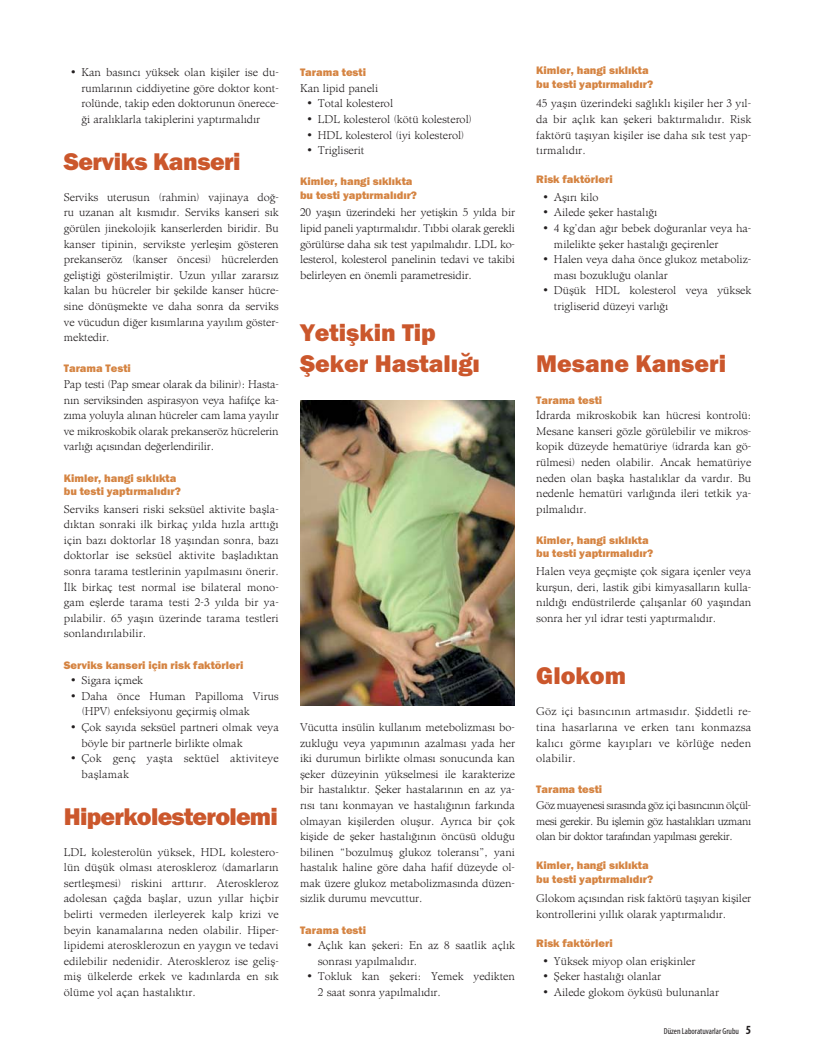
<style>
.page{position:relative;width:815px;height:1063px;background:#fff}
.page>*{position:absolute;margin:0;border:0;box-sizing:border-box;transform-origin:0 0}
.t1{font:800 25px/31.1px "Franklin Gothic";color:#cb572c}
.t2{font:800 25px "Franklin Gothic";letter-spacing:-.03em;color:#cb572c}
.t3{font:800 25px "Franklin Gothic";letter-spacing:-.02em;color:#cb572c}
.t4{font:11.25px/15.6px "Admine";color:#231f20;text-align:justify}
.t5{font:800 11.25px/13.5px "Franklin Gothic";color:#d58442}
.t6{font:11.25px/15.6px "Admine";letter-spacing:.02em;color:#231f20}
.t7{font:condensed 8.75px "Myriad Pro";color:#231f20}
.s1{font-weight:700;font-size:12.5px}
</style>
<div class="page">
<img style="left:300px;top:401px;width:215px;height:304px">
<p class="t4" style="left:81px;top:66px;width:199px;text-indent:-11px">• Kan basıncı yüksek olan kişiler ise du&shy;rumlarının ciddiyetine göre doktor kont&shy;rolünde, takip eden doktorunun önerece&shy;ği aralıklarla takiplerini yaptırmalıdır</p>
<h1 class="t3" style="left:64px;top:153px;width:178px">Serviks Kanseri</h1>
<p class="t4" style="left:64px;top:190px;width:216px">Serviks uterusun (rahmin) vajinaya doğ&shy;ru uzanan alt kısmıdır. Serviks kanseri sık görülen jinekolojik kanserlerden biridir. Bu kanser tipinin, servikste yerleşim gösteren prekanseröz (kanser öncesi) hücrelerden geliştiği gösterilmiştir. Uzun yıllar zararsız kalan bu hücreler bir şekilde kanser hücre&shy;sine dönüşmekte ve daha sonra da serviks ve vücudun diğer kısımlarına yayılım göster&shy;mektedir.</p>
<p class="t5" style="left:64px;top:363px;width:69px">Tarama Testi</p>
<p class="t4" style="left:64px;top:378px;width:216px">Pap testi (Pap smear olarak da bilinir): Hasta&shy;nın serviksinden aspirasyon veya hafifçe ka&shy;zıma yoluyla alınan hücreler cam lama yayılır ve mikroskobik olarak prekanseröz hücrelerin varlığı açısından değerlendirilir.</p>
<p class="t5" style="left:64px;top:472px;width:119px">Kimler, hangi sıklıkta bu testi yaptırmalıdır?</p>
<p class="t4" style="left:64px;top:502px;width:216px">Serviks kanseri riski seksüel aktivite başla&shy;dıktan sonraki ilk birkaç yılda hızla arttığı için bazı doktorlar 18 yaşından sonra, bazı doktorlar ise seksüel aktivite başladıktan sonra tarama testlerinin yapılmasını önerir.<br>İlk birkaç test normal ise bilateral mono&shy;gam eşlerde tarama testi 2-3 yılda bir ya&shy;pılabilir. 65 yaşın üzerinde tarama testleri sonlandırılabilir.</p>
<p class="t5" style="left:64px;top:659px;width:181px">Serviks kanseri için risk faktörleri</p>
<p class="t4" style="left:71px;top:674px;width:74px">• Sigara içmek</p>
<p class="t4" style="left:81px;top:689px;width:199px;text-indent:-11px">• Daha önce Human Papilloma Virus (HPV) enfeksiyonu geçirmiş olmak</p>
<p class="t4" style="left:81px;top:721px;width:199px;text-indent:-11px">• Çok sayıda seksüel partneri olmak veya böyle bir partnerle birlikte olmak</p>
<p class="t6" style="left:81px;top:752px;width:199px;text-indent:-11px">• Çok genç yaşta sektüel aktiviteye başlamak</p>
<h1 class="t2" style="left:64px;top:807px;width:216px">Hiperkolesterolemi</h1>
<p class="t4" style="left:64px;top:845px;width:216px">LDL kolesterolün yüksek, HDL kolestero&shy;lün düşük olması ateroskleroz (damarların sertleşmesi) riskini arttırır. Ateroskleroz adolesan çağda başlar, uzun yıllar hiçbir belirti vermeden ilerleyerek kalp krizi ve beyin kanamalarına neden olabilir. Hiper&shy;lipidemi aterosklerozun en yaygın ve tedavi edilebilir nedenidir. Ateroskleroz ise geliş&shy;miş ülkelerde erkek ve kadınlarda en sık ölüme yol açan hastalıktır.</p>
<p class="t5" style="left:300px;top:66px;width:68px">Tarama testi</p>
<p class="t4" style="left:300px;top:81px;width:80px">Kan lipid paneli</p>
<p class="t4" style="left:307px;top:97px;width:88px">• Total kolesterol</p>
<p class="t4" style="left:307px;top:112px;width:167px">• LDL kolesterol (kötü kolesterol)</p>
<p class="t4" style="left:307px;top:128px;width:159px">• HDL kolesterol (iyi kolesterol)</p>
<p class="t4" style="left:307px;top:144px;width:59px">• Trigliserit</p>
<p class="t5" style="left:300px;top:176px;width:119px">Kimler, hangi sıklıkta bu testi yaptırmalıdır?</p>
<p class="t4" style="left:300px;top:206px;width:216px">20 yaşın üzerindeki her yetişkin 5 yılda bir lipid paneli yaptırmalıdır. Tıbbi olarak gerekli görülürse daha sık test yapılmalıdır. LDL ko&shy;lesterol, kolesterol panelinin tedavi ve takibi belirleyen en önemli parametresidir.</p>
<h1 class="t1" style="left:300px;top:319px;width:181px">Yetişkin Tip<br>Şeker Hastalığı</h1>
<p class="t4" style="left:300px;top:721px;width:216px">Vücutta insülin kullanım metebolizması bo&shy;zukluğu veya yapımının azalması yada her iki durumun birlikte olması sonucunda kan şeker düzeyinin yükselmesi ile karakterize bir hastalıktır. Şeker hastalarının en az ya&shy;rısı tanı konmayan ve hastalığının farkında olmayan kişilerden oluşur. Ayrıca bir çok kişide de şeker hastalığının öncüsü olduğu bilinen “bozulmuş glukoz toleransı”, yani hastalık haline göre daha hafif düzeyde ol&shy;mak üzere glukoz metabolizmasında düzen&shy;sizlik durumu mevcuttur.</p>
<p class="t5" style="left:300px;top:924px;width:68px">Tarama testi</p>
<p class="t4" style="left:318px;top:939px;width:199px;text-indent:-11px">• Açlık kan şekeri: En az 8 saatlik açlık sonrası yapılmalıdır.</p>
<p class="t4" style="left:318px;top:970px;width:199px;text-indent:-11px">• Tokluk kan şekeri: Yemek yedikten<br>2 saat sonra yapılmalıdır.</p>
<p class="t5" style="left:536px;top:64px;width:119px">Kimler, hangi sıklıkta bu testi yaptırmalıdır?</p>
<p class="t4" style="left:536px;top:97px;width:216px">45 yaşın üzerindeki sağlıklı kişiler her 3 yıl&shy;da bir açlık kan şekeri baktırmalıdır. Risk faktörü taşıyan kişiler ise daha sık test yap&shy;tırmalıdır.</p>
<p class="t5" style="left:536px;top:174px;width:78px">Risk faktörleri</p>
<p class="t4" style="left:543px;top:190px;width:57px">• Aşırı kilo</p>
<p class="t4" style="left:543px;top:206px;width:115px">• Ailede şeker hastalığı</p>
<p class="t4" style="left:554px;top:222px;width:199px;text-indent:-11px">• 4 kg’dan ağır bebek doğuranlar veya ha&shy;milelikte şeker hastalığı geçirenler</p>
<p class="t4" style="left:554px;top:253px;width:199px;text-indent:-11px">• Halen veya daha önce glukoz metaboliz&shy;ması bozukluğu olanlar</p>
<p class="t4" style="left:554px;top:284px;width:199px;text-indent:-11px">• Düşük HDL kolesterol veya yüksek trigliserid düzeyi varlığı</p>
<h1 class="t1" style="left:536px;top:350px;width:191px">Mesane Kanseri</h1>
<p class="t5" style="left:536px;top:394px;width:68px">Tarama testi</p>
<p class="t4" style="left:536px;top:409px;width:216px">İdrarda mikroskobik kan hücresi kontrolü:<br>Mesane kanseri gözle görülebilir ve mikros&shy;kopik düzeyde hematüriye (idrarda kan gö&shy;rülmesi) neden olabilir. Ancak hematüriye neden olan başka hastalıklar da vardır. Bu nedenle hematüri varlığında ileri tetkik ya&shy;pılmalıdır.</p>
<p class="t5" style="left:536px;top:534px;width:119px">Kimler, hangi sıklıkta bu testi yaptırmalıdır?</p>
<p class="t4" style="left:536px;top:565px;width:216px">Halen veya geçmişte çok sigara içenler veya kurşun, deri, lastik gibi kimyasalların kulla&shy;nıldığı endüstrilerde çalışanlar 60 yaşından sonra her yıl idrar testi yaptırmalıdır.</p>
<h1 class="t1" style="left:536px;top:662px;width:91px">Glokom</h1>
<p class="t4" style="left:536px;top:705px;width:216px">Göz içi basıncının artmasıdır. Şiddetli re&shy;tina hasarlarına ve erken tanı konmazsa kalıcı görme kayıpları ve körlüğe neden olabilir.</p>
<p class="t5" style="left:536px;top:784px;width:68px">Tarama testi</p>
<p class="t4" style="left:536px;top:798px;width:216px">Göz muayenesi sırasında göz içi basıncının ölçül&shy;mesi gerekir. Bu işlemin göz hastalıkları uzmanı olan bir doktor tarafından yapılması gerekir.</p>
<p class="t5" style="left:536px;top:860px;width:119px">Kimler, hangi sıklıkta bu testi yaptırmalıdır?</p>
<p class="t4" style="left:536px;top:892px;width:216px">Glokom açısından risk faktörü taşıyan kişiler kontrollerini yıllık olarak yaptırmalıdır.</p>
<p class="t5" style="left:536px;top:937px;width:78px">Risk faktörleri</p>
<p class="t4" style="left:543px;top:954px;width:154px">• Yüksek miyop olan erişkinler</p>
<p class="t4" style="left:543px;top:970px;width:119px">• Şeker hastalığı olanlar</p>
<p class="t4" style="left:543px;top:986px;width:177px">• Ailede glokom öyküsü bulunanlar</p>
<p class="t7" style="left:664px;top:1028px;width:89px">Düzen Laboratuvarlar Grubu <span class="s1">5</span></p>
</div>
